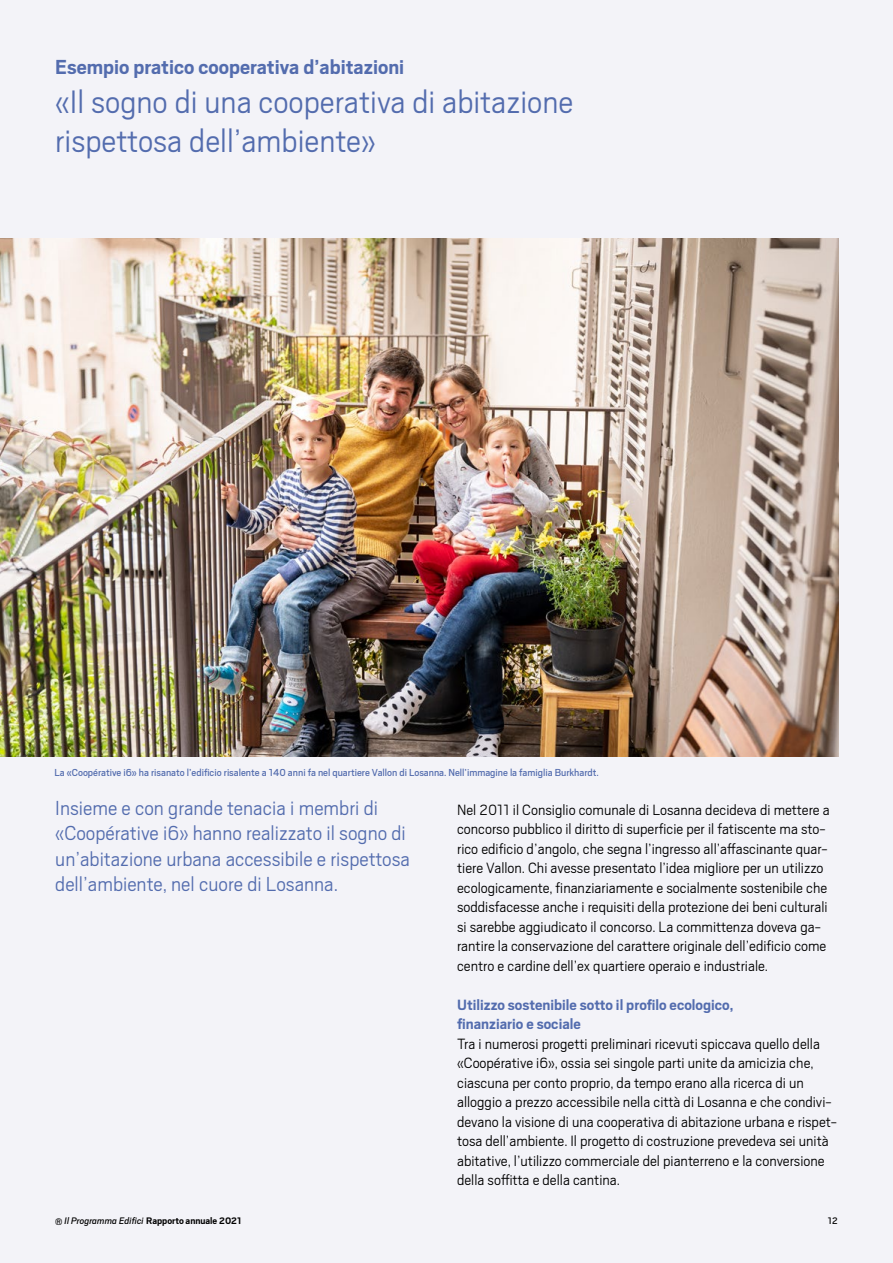
<style>
.page{position:relative;width:893px;height:1263px;background:#f3f3f8}
.page>*{position:absolute;margin:0;border:0;box-sizing:border-box;transform-origin:0 0}
.t1{font:300 36px/39px "Scout";color:#536cae}
.t2{font:300 22.5px/25.5px "Scout";color:#536cae}
.t3{font:700 22.5px "Scout";color:#536cae}
.t4{font:300 16.5px/19.5px "Scout";color:#000}
.t5{font:700 16.5px/19.5px "Scout";color:#536cae}
.t6{font:11.25px "Scout";color:#536cae}
.t7{font:700 10.5px "Scout";color:#000}
.t8{font:10.5px "Scout";color:#000}
.s1{font-weight:400}
.s2{font-weight:400;font-style:italic}
</style>
<div class="page">
<img style="left:0;top:238px;width:838px;height:518px">
<h2 class="t3" style="left:55px;top:52px;width:350px">Esempio pratico cooperativa d’abitazioni</h2>
<h1 class="t1" style="left:55px;top:80px;width:520px">«Il sogno di una cooperativa di abitazione rispettosa dell’ambiente»</h1>
<p class="t6" style="left:55px;top:765px;width:546px">La «Coopérative i6» ha risanato l’edificio risalente a 140 anni fa nel quartiere Vallon di Losanna. Nell’immagine la famiglia Burkhardt.</p>
<h2 class="t2" style="left:55px;top:794px;width:356px">Insieme e con grande tenacia i membri di «Coopérative i6» hanno realizzato il sogno di un’abitazione urbana accessibile e rispettosa dell’ambiente, nel cuore di Losanna.</h2>
<p class="t4" style="left:457px;top:799px;width:374px">Nel 2011 il Consiglio comunale di Losanna decideva di mettere a concorso pubblico il diritto di superficie per il fatiscente ma sto&shy;rico edificio d’angolo, che segna l’ingresso all’affascinante quar&shy;tiere Vallon. Chi avesse presentato l’idea migliore per un utilizzo ecologicamente, finanziariamente e socialmente sostenibile che soddisfacesse anche i requisiti della protezione dei beni culturali si sarebbe aggiudicato il concorso. La committenza doveva ga&shy;rantire la conservazione del carattere originale dell’edificio come centro e cardine dell’ex quartiere operaio e industriale.</p>
<p class="t5" style="left:457px;top:994px;width:278px">Utilizzo sostenibile sotto il profilo ecologico, finanziario e sociale</p>
<p class="t4" style="left:457px;top:1033px;width:381px">Tra i numerosi progetti preliminari ricevuti spiccava quello della «Coopérative i6», ossia sei singole parti unite da amicizia che, ciascuna per conto proprio, da tempo erano alla ricerca di un alloggio a prezzo accessibile nella città di Losanna e che condivi&shy;devano la visione di una cooperativa di abitazione urbana e rispet&shy;tosa dell’ambiente. Il progetto di costruzione prevedeva sei unità abitative, l’utilizzo commerciale del pianterreno e la conversione della soffitta e della cantina.</p>
<p class="t7" style="left:55px;top:1214px;width:188px"><span class="s1">®</span> <span class="s2">Il Programma Edifici</span> Rapporto annuale 2021</p>
<p class="t8" style="left:828px;top:1214px;width:11px">12</p>
</div>
